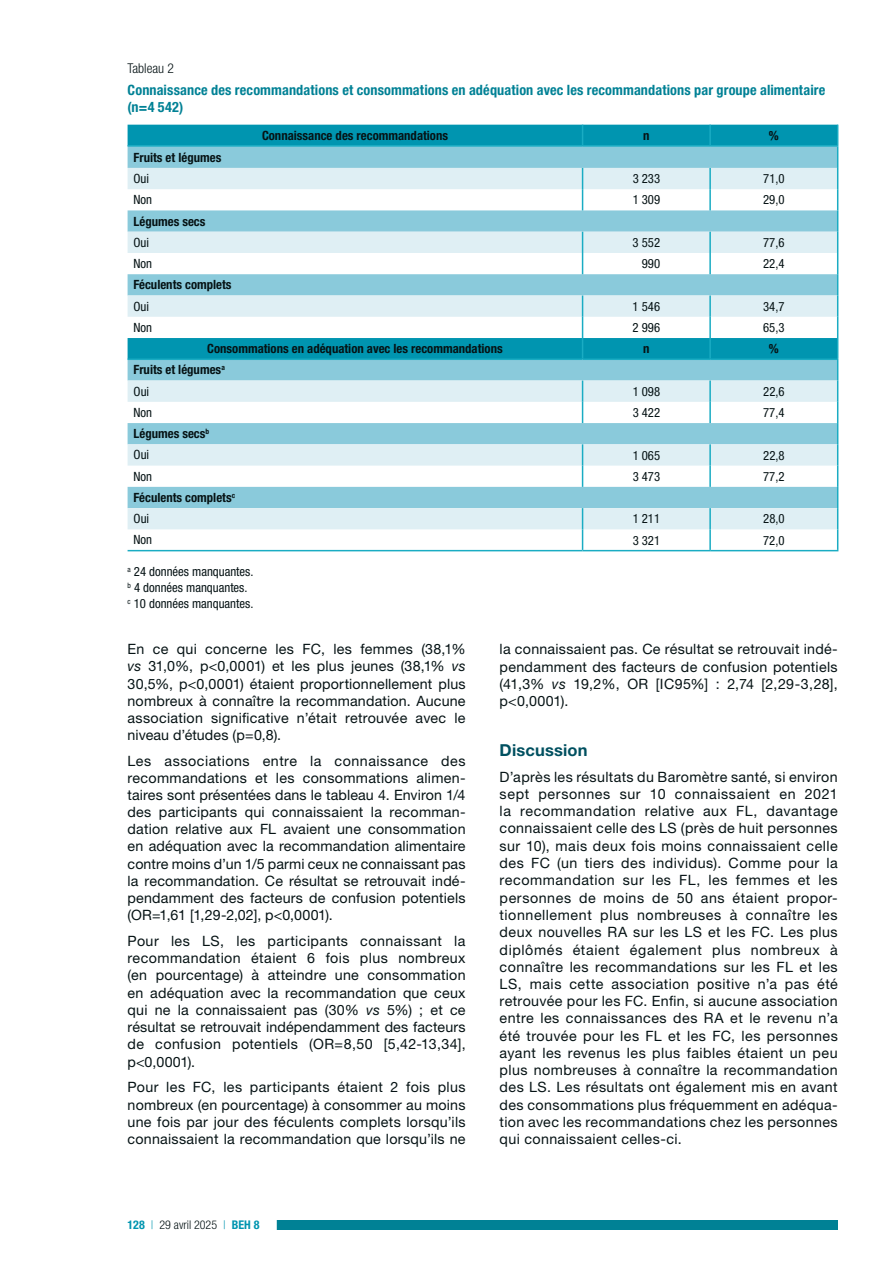
<style>
.page{position:relative;width:893px;height:1263px;background:#fff}
.page>*{position:absolute;margin:0;border:0;box-sizing:border-box;transform-origin:0 0}
.t1{font:700 16.5px "Helvetica Neue LT Std";letter-spacing:.01em;color:#005060}
.t2{font:14.25px/17.2px "Helvetica Neue LT Std";letter-spacing:.02em;color:#061315;text-align:justify}
.t3{font:700 condensed 14.25px/17.1px "Helvetica Neue LT Std";letter-spacing:.01em;color:#008195}
.t4{font:300 condensed 13.5px "Helvetica Neue LT Std";color:#061315}
.t5{font:condensed 12.75px/16.2px "Helvetica Neue LT Std";color:#061315}
.t6{font:700 condensed 12.75px/21.3px "Helvetica Neue LT Std";color:#061315}
.t7{font:300 condensed 12px "Helvetica Neue LT Std";color:#061315}
.s1{font-weight:400}
.s2{font-style:italic}
.s3{font-weight:700;color:#0095b0}
.s4{color:#0095b0}
</style>
<div class="page">
<div style="left:242px;top:1221px;width:596px;height:9px;background:#008195"></div>
<div style="left:110px;top:1219px;width:167px;height:12px;background:#fff"></div>
<div style="left:128px;top:125px;width:709px;height:20px;background:#0095b0"></div>
<div style="left:128px;top:147px;width:709px;height:21px;background:#8acadb"></div>
<svg style="left:128px;top:168px;width:709px;height:361px"></svg>
<svg style="left:582px;top:125px;width:1px;height:20px"></svg>
<hr style="left:709px;top:125px;width:2px;height:20px;background:#1aacc3">
<hr style="left:709px;top:168px;width:2px;height:21px;background:#1aacc3">
<svg style="left:582px;top:168px;width:1px;height:42px"></svg>
<hr style="left:709px;top:189px;width:2px;height:21px;background:#1aacc3">
<hr style="left:709px;top:232px;width:2px;height:21px;background:#1aacc3">
<svg style="left:582px;top:232px;width:1px;height:42px"></svg>
<hr style="left:709px;top:253px;width:2px;height:21px;background:#1aacc3">
<hr style="left:709px;top:295px;width:2px;height:22px;background:#1aacc3">
<hr style="left:709px;top:317px;width:2px;height:21px;background:#1aacc3">
<svg style="left:582px;top:295px;width:1px;height:63px"></svg>
<hr style="left:709px;top:338px;width:2px;height:20px;background:#1aacc3">
<hr style="left:709px;top:381px;width:2px;height:21px;background:#1aacc3">
<svg style="left:582px;top:381px;width:1px;height:42px"></svg>
<hr style="left:709px;top:402px;width:2px;height:21px;background:#1aacc3">
<hr style="left:709px;top:444px;width:2px;height:22px;background:#1aacc3">
<svg style="left:582px;top:444px;width:1px;height:43px"></svg>
<hr style="left:709px;top:466px;width:2px;height:21px;background:#1aacc3">
<hr style="left:709px;top:508px;width:2px;height:21px;background:#1aacc3">
<svg style="left:582px;top:508px;width:1px;height:42px"></svg>
<hr style="left:709px;top:529px;width:2px;height:21px;background:#1aacc3">
<svg style="left:837px;top:125px;width:1px;height:425px"></svg>
<hr style="left:128px;top:550px;width:455px;height:1px;background:#1aacc3">
<hr style="left:583px;top:550px;width:127px;height:1px;background:#1aacc3">
<hr style="left:710px;top:550px;width:128px;height:1px;background:#1aacc3">
<hr style="left:128px;top:145px;width:455px;height:2px;background:#1aacc3">
<hr style="left:583px;top:145px;width:127px;height:2px;background:#1aacc3">
<hr style="left:710px;top:145px;width:128px;height:2px;background:#1aacc3">
<hr style="left:128px;top:358px;width:455px;height:2px;background:#1aacc3">
<hr style="left:583px;top:358px;width:127px;height:2px;background:#1aacc3">
<hr style="left:710px;top:358px;width:128px;height:2px;background:#1aacc3">
<p class="t4" style="left:128px;top:61px;width:48px">Tableau 2</p>
<p class="t3" style="left:128px;top:81px;width:699px">Connaissance des recommandations et consommations en adéquation avec les recommandations par groupe alimentaire (n=4 542)</p>
<p class="t6" style="left:262px;top:124px;width:188px">Connaissance des recommandations</p>
<p class="t6" style="left:643px;top:124px;width:8px">n</p>
<p class="t6" style="left:769px;top:124px;width:11px">%</p>
<p class="t6" style="left:134px;top:146px;width:89px">Fruits et légumes</p>
<p class="t5" style="left:134px;top:170px;width:17px">Oui</p>
<p class="t5" style="left:633px;top:170px;width:29px">3 233</p>
<p class="t5" style="left:763px;top:170px;width:23px">71,0</p>
<p class="t5" style="left:134px;top:192px;width:20px">Non</p>
<p class="t5" style="left:633px;top:192px;width:29px">1 309</p>
<p class="t5" style="left:763px;top:192px;width:23px">29,0</p>
<p class="t6" style="left:134px;top:210px;width:73px">Légumes secs</p>
<p class="t5" style="left:134px;top:234px;width:17px">Oui</p>
<p class="t5" style="left:633px;top:234px;width:29px">3 552</p>
<p class="t5" style="left:763px;top:234px;width:23px">77,6</p>
<p class="t5" style="left:134px;top:255px;width:20px">Non</p>
<p class="t5" style="left:642px;top:255px;width:20px">990</p>
<p class="t5" style="left:763px;top:255px;width:23px">22,4</p>
<p class="t6" style="left:134px;top:274px;width:100px">Féculents complets</p>
<p class="t5" style="left:134px;top:298px;width:17px">Oui</p>
<p class="t5" style="left:633px;top:298px;width:29px">1 546</p>
<p class="t5" style="left:763px;top:298px;width:23px">34,7</p>
<p class="t5" style="left:133px;top:319px;width:20px">Non</p>
<p class="t5" style="left:633px;top:319px;width:29px">2 996</p>
<p class="t5" style="left:763px;top:319px;width:23px">65,3</p>
<p class="t6" style="left:207px;top:338px;width:297px">Consommations en adéquation avec les recommandations</p>
<p class="t6" style="left:643px;top:338px;width:8px">n</p>
<p class="t6" style="left:769px;top:338px;width:11px">%</p>
<p class="t6" style="left:133px;top:359px;width:93px">Fruits et légumes<sup>a<br></sup><span class="s1">Oui</span></p>
<p class="t5" style="left:633px;top:383px;width:29px">1 098</p>
<p class="t5" style="left:763px;top:383px;width:23px">22,6</p>
<p class="t5" style="left:134px;top:404px;width:20px">Non</p>
<p class="t5" style="left:633px;top:404px;width:29px">3 422</p>
<p class="t5" style="left:763px;top:404px;width:23px">77,4</p>
<p class="t6" style="left:134px;top:423px;width:77px">Légumes secs<sup>b<br></sup><span class="s1">Oui</span></p>
<p class="t5" style="left:633px;top:447px;width:29px">1 065</p>
<p class="t5" style="left:763px;top:447px;width:23px">22,8</p>
<p class="t5" style="left:134px;top:468px;width:20px">Non</p>
<p class="t5" style="left:633px;top:468px;width:29px">3 473</p>
<p class="t5" style="left:763px;top:468px;width:23px">77,2</p>
<p class="t6" style="left:134px;top:487px;width:103px">Féculents complets<sup>c<br></sup><span class="s1">Oui</span></p>
<p class="t5" style="left:633px;top:511px;width:29px">1 211</p>
<p class="t5" style="left:763px;top:511px;width:23px">28,0</p>
<p class="t5" style="left:134px;top:532px;width:20px">Non</p>
<p class="t5" style="left:633px;top:532px;width:29px">3 321</p>
<p class="t5" style="left:763px;top:532px;width:23px">72,0</p>
<p class="t5" style="left:128px;top:563px;width:127px"><sup>a</sup> 24 données manquantes. <sup>b</sup> 4 données manquantes. <sup>c</sup> 10 données manquantes.</p>
<p class="t2" style="left:128px;top:640px;width:340px">En ce qui concerne les FC, les femmes (38,1% <span class="s2">vs</span> 31,0%, p&lt;0,0001) et les plus jeunes (38,1% <span class="s2">vs </span>30,5%, p&lt;0,0001) étaient proportionnellement plus nombreux à connaître la recommandation. Aucune association significative n’était retrouvée avec le niveau d’études (p=0,8).</p>
<p class="t2" style="left:128px;top:752px;width:340px">Les associations entre la connaissance des recommandations et les consommations alimen&shy;taires sont présentées dans le tableau 4. Environ 1/4 des participants qui connaissaient la recomman&shy;dation relative aux FL avaient une consommation en adéquation avec la recommandation alimentaire contre moins d’un 1/5 parmi ceux ne connaissant pas la recommandation. Ce résultat se retrouvait indé&shy;pendamment des facteurs de confusion potentiels (OR=1,61 [1,29-2,02], p&lt;0,0001).</p>
<p class="t2" style="left:128px;top:932px;width:340px">Pour les LS, les participants connaissant la recommandation étaient 6 fois plus nombreux (en pourcentage) à atteindre une consommation en adéquation avec la recommandation que ceux qui ne la connaissaient pas (30% <span class="s2">vs</span> 5%) ; et ce résultat se retrouvait indépendamment des facteurs de confusion potentiels (OR=8,50 [5,42-13,34], p&lt;0,0001).</p>
<p class="t2" style="left:128px;top:1078px;width:340px">Pour les FC, les participants étaient 2 fois plus nombreux (en pourcentage) à consommer au moins une fois par jour des féculents complets lorsqu’ils connaissaient la recommandation que lorsqu’ils ne</p>
<p class="t7" style="left:128px;top:1218px;width:133px"><span class="s3">128</span> <span class="s4">|</span> 29 avril 2025 <span class="s4">|</span> <span class="s3">BEH 8</span></p>
<p class="t2" style="left:500px;top:640px;width:340px">la connaissaient pas. Ce résultat se retrouvait indé&shy;pendamment des facteurs de confusion potentiels (41,3% <span class="s2">vs</span> 19,2%, OR [IC95%] : 2,74 [2,29-3,28], p&lt;0,0001).</p>
<p class="t1" style="left:500px;top:740px;width:90px">Discussion</p>
<p class="t2" style="left:500px;top:768px;width:340px">D’après les résultats du Baromètre santé, si environ sept personnes sur 10 connaissaient en 2021 la recommandation relative aux FL, davantage connaissaient celle des LS (près de huit personnes sur 10), mais deux fois moins connaissaient celle des FC (un tiers des individus). Comme pour la recommandation sur les FL, les femmes et les personnes de moins de 50 ans étaient propor&shy;tionnellement plus nombreuses à connaître les deux nouvelles RA sur les LS et les FC. Les plus diplômés étaient également plus nombreux à connaître les recommandations sur les FL et les LS, mais cette association positive n’a pas été retrouvée pour les FC. Enfin, si aucune association entre les connaissances des RA et le revenu n’a été trouvée pour les FL et les FC, les personnes ayant les revenus les plus faibles étaient un peu plus nombreuses à connaître la recommandation des LS. Les résultats ont également mis en avant des consommations plus fréquemment en adéqua&shy;tion avec les recommandations chez les personnes qui connaissaient celles-ci.</p>
</div>
